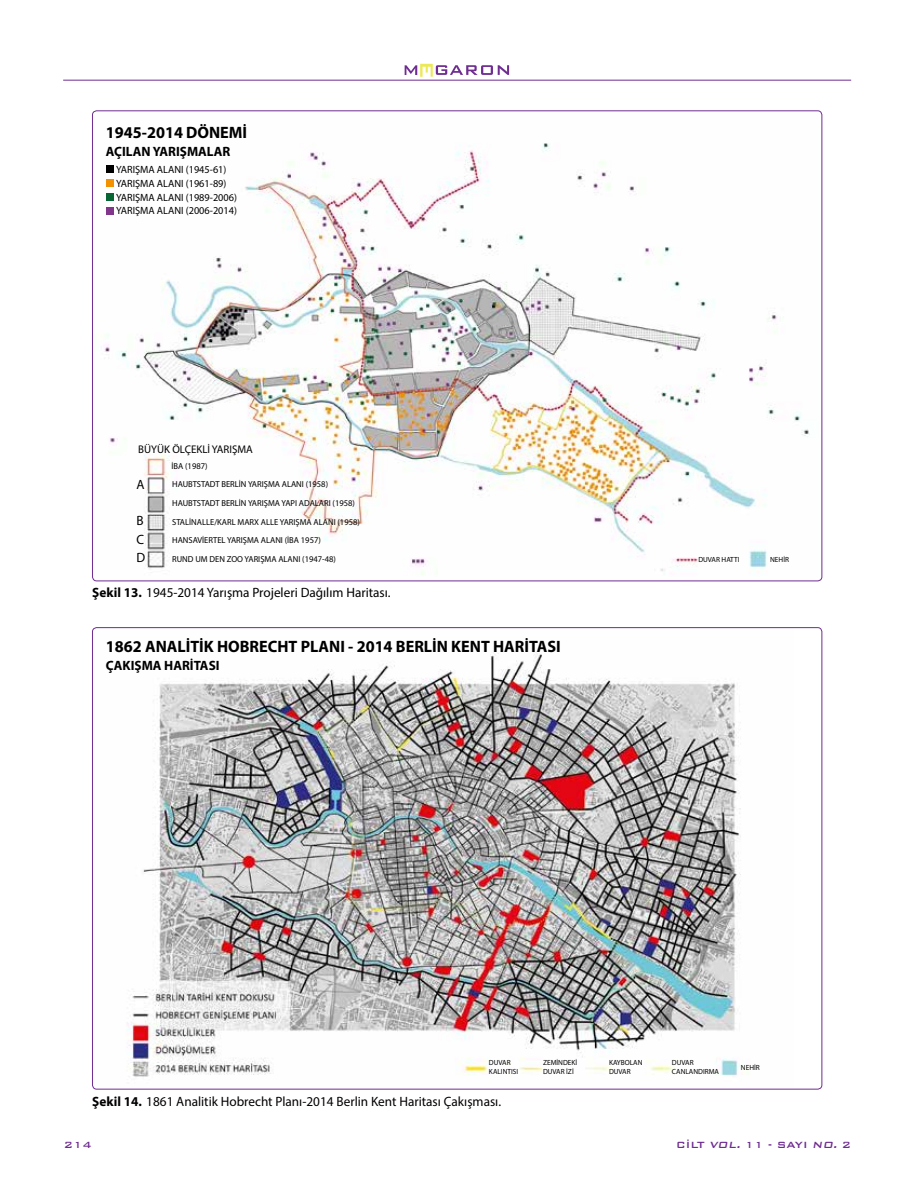
<style>
.page{position:relative;width:915px;height:1191px;background:#fff}
.page>*{position:absolute;margin:0;border:0;box-sizing:border-box;transform-origin:0 0}
.t1{font:700 16.5px "Myriad Pro";color:#000}
.t2{font:13.5px/18.6px "Myriad Pro";color:#000}
.t3{font:700 13.5px "Myriad Pro";color:#000}
.t4{font:500 12px "Bank Gothic BT";color:#6f2c91}
.t5{font:11.1px "Myriad Pro";color:#000}
.t6{font:10.5px/13.8px "Myriad Pro";color:#000}
.t7{font:8.7px/18.6px "Myriad Pro";color:#000}
.t8{font:7.5px/9px "Myriad Pro";color:#000}
.s1{font-weight:700}
.s2{font-style:italic}
</style>
<div class="page">
<svg style="left:404px;top:64px;width:105px;height:13px"></svg>
<hr style="left:63px;top:80px;width:787px;height:1px;background:#6f2c91">
<img style="left:92px;top:111px;width:729px;height:470px">
<div style="left:106px;top:166px;width:7px;height:7px;background:#000"></div>
<div style="left:106px;top:179px;width:7px;height:8px;background:#f49100"></div>
<div style="left:106px;top:193px;width:7px;height:8px;background:#086634"></div>
<div style="left:106px;top:207px;width:7px;height:7px;background:#81368b"></div>
<img style="left:92px;top:652px;width:656px;height:437px">
<h1 class="t1" style="left:106px;top:122px;width:143px">1945-2014 DÖNEMİ</h1>
<h2 class="t3" style="left:106px;top:143px;width:126px">AÇILAN YARIŞMALAR</h2>
<p class="t6" style="left:116px;top:162px;width:122px">YARIŞMA ALANI (1945-61)<br>YARIŞMA ALANI (1961-89)<br>YARIŞMA ALANI (1989-2006)<br>YARIŞMA ALANI (2006-2014)</p>
<p class="t5" style="left:138px;top:442px;width:116px">BÜYÜK ÖLÇEKLİ YARIŞMA</p>
<p class="t7" style="left:171px;top:456px;width:190px">İBA (1987)<br>HAUBTSTADT BERLİN YARIŞMA ALANI (1958)<br>HAUBTSTADT BERLİN YARIŞMA YAPI ADALARI (1958)<br>STALİNALLE/KARL MARX ALLE YARIŞMA ALANI (1958)<br>HANSAVİERTEL YARIŞMA ALANI (İBA 1957)<br>RUND UM DEN ZOO YARIŞMA ALANI (1947-48)</p>
<h2 class="t2" style="left:136px;top:475px;width:10px">A</h2>
<h2 class="t2" style="left:136px;top:511px;width:10px">B<br>C<br>D</h2>
<h2 class="t2" style="left:92px;top:583px;width:300px"><span class="s1">Şekil 13.</span> 1945-2014 Yarışma Projeleri Dağılım Haritası.</h2>
<h1 class="t1" style="left:106px;top:636px;width:456px">1862 ANALİTİK HOBRECHT PLANI - 2014 BERLİN KENT HARİTASI</h1>
<h2 class="t3" style="left:106px;top:657px;width:115px">ÇAKIŞMA HARİTASI</h2>
<p class="t8" style="left:698px;top:554px;width:43px">DUVAR HATTI</p>
<p class="t8" style="left:769px;top:554px;width:20px">NEHİR</p>
<p class="t8" style="left:489px;top:1057px;width:31px">DUVAR<br>KALINTISI</p>
<p class="t8" style="left:543px;top:1057px;width:36px">ZEMİNDEKİ<br>DUVAR İZİ</p>
<p class="t8" style="left:608px;top:1057px;width:35px">KAYBOLAN<br>DUVAR</p>
<p class="t8" style="left:671px;top:1057px;width:49px">DUVAR<br>CANLANDIRMA</p>
<p class="t8" style="left:740px;top:1063px;width:20px">NEHİR</p>
<h2 class="t2" style="left:92px;top:1091px;width:410px"><span class="s1">Şekil 14.</span> 1861 Analitik Hobrecht Planı-2014 Berlin Kent Haritası Çakışması.</h2>
<h3 class="t4" style="left:64px;top:1138px;width:29px">214</h3>
<h3 class="t4" style="left:676px;top:1138px;width:176px">CİLT <span class="s2">VOL.</span> 11 - SAYI <span class="s2">NO.</span> 2</h3>
</div>
